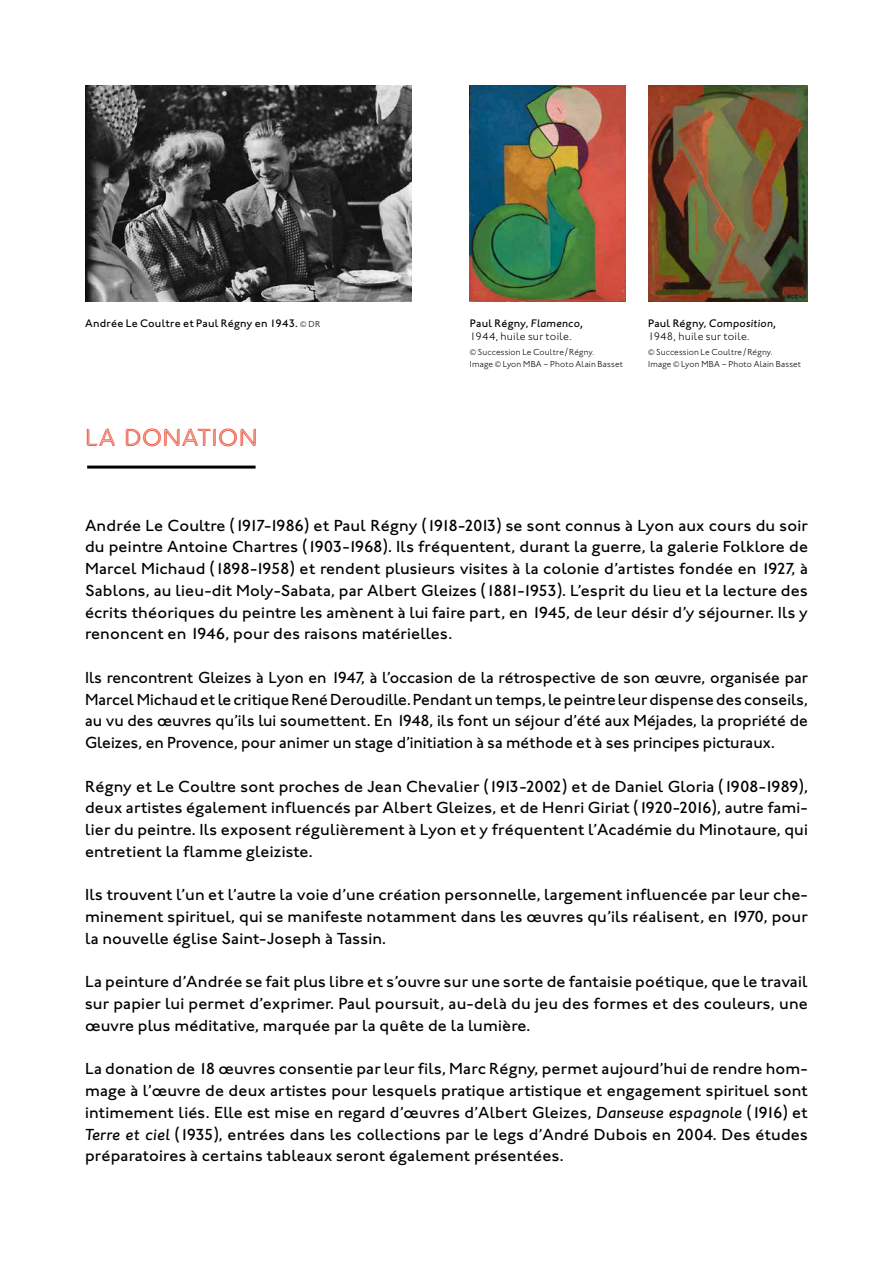
<style>
.page{position:relative;width:893px;height:1263px;background:#fff}
.page>*{position:absolute;margin:0;border:0;box-sizing:border-box;transform-origin:0 0}
.t1{font:25.5px "Johnston ITC MBAL Medium";letter-spacing:.005em;color:#ea4d33}
.t2{font:500 16.5px/21.8px "Johnston ITC";letter-spacing:.01em;color:#000;text-align:justify}
.t3{font:300 11.25px/13.5px "Johnston ITC";letter-spacing:.015em;color:#000}
.t4{font:500 11.25px "Johnston ITC";letter-spacing:.02em;color:#000}
.t5{font:italic 500 11.25px "Johnston ITC Pro";letter-spacing:.02em;color:#000}
.t6{font:300 9px/12px "Johnston ITC";letter-spacing:.02em;color:#000}
.s1{font-weight:300;font-size:9px}
.s2{font-family:"Johnston ITC";font-style:normal}
.s3{font-weight:500}
.s4{font-family:"Johnston ITC Pro";font-weight:500;font-style:italic}
.s5{font-family:"Johnston ITC Pro";font-style:italic}
</style>
<div class="page">
<hr style="left:87px;top:466px;width:169px;height:3px;background:#000">
<img style="left:85px;top:85px;width:326px;height:216px">
<img style="left:470px;top:85px;width:155px;height:216px">
<img style="left:648px;top:85px;width:160px;height:216px">
<p class="t4" style="left:85px;top:316px;width:237px">Andrée Le Coultre et Paul Régny en 1943. <span class="s1">© DR</span></p>
<p class="t5" style="left:648px;top:316px;width:129px"><span class="s2">Paul Régny,</span> Composition,</p>
<p class="t3" style="left:648px;top:330px;width:103px">1948, huile sur toile.</p>
<p class="t6" style="left:648px;top:346px;width:155px">© Succession Le Coultre/Régny.<br>Image © Lyon MBA – Photo Alain Basset</p>
<p class="t3" style="left:470px;top:316px;width:114px"><span class="s3">Paul Régny,</span> <span class="s4">Flamenco,<br></span>1944, huile sur toile.</p>
<p class="t6" style="left:470px;top:346px;width:155px">© Succession Le Coultre/Régny.<br>Image © Lyon MBA – Photo Alain Basset</p>
<h1 class="t1" style="left:85px;top:423px;width:174px">LA DONATION</h1>
<p class="t2" style="left:85px;top:514px;width:724px">Andrée Le Coultre (1917-1986) et Paul Régny (1918-2013) se sont connus à Lyon aux cours du soir du peintre Antoine Chartres (1903-1968). Ils fréquentent, durant la guerre, la galerie Folklore de Marcel Michaud (1898-1958) et rendent plusieurs visites à la colonie d’artistes fondée en 1927, à Sablons, au lieu-dit Moly-Sabata, par Albert Gleizes (1881-1953). L’esprit du lieu et la lecture des écrits théoriques du peintre les amènent à lui faire part, en 1945, de leur désir d’y séjourner. Ils y renoncent en 1946, pour des raisons matérielles.</p>
<p class="t2" style="left:85px;top:666px;width:724px">Ils rencontrent Gleizes à Lyon en 1947, à l’occasion de la rétrospective de son œuvre, organisée par Marcel Michaud et le critique René Deroudille. Pendant un temps, le peintre leur dispense des conseils, au vu des œuvres qu’ils lui soumettent. En 1948, ils font un séjour d’été aux Méjades, la propriété de Gleizes, en Provence, pour animer un stage d’initiation à sa méthode et à ses principes picturaux.</p>
<p class="t2" style="left:85px;top:775px;width:724px">Régny et Le Coultre sont proches de Jean Chevalier (1913-2002) et de Daniel Gloria (1908-1989), deux artistes également influencés par Albert Gleizes, et de Henri Giriat (1920-2016), autre fami&shy;lier du peintre. Ils exposent régulièrement à Lyon et y fréquentent l’Académie du Minotaure, qui entretient la flamme gleiziste.</p>
<p class="t2" style="left:85px;top:884px;width:724px">Ils trouvent l’un et l’autre la voie d’une création personnelle, largement influencée par leur che&shy;minement spirituel, qui se manifeste notamment dans les œuvres qu’ils réalisent, en 1970, pour la nouvelle église Saint-Joseph à Tassin.</p>
<p class="t2" style="left:85px;top:971px;width:724px">La peinture d’Andrée se fait plus libre et s’ouvre sur une sorte de fantaisie poétique, que le travail sur papier lui permet d’exprimer. Paul poursuit, au-delà du jeu des formes et des couleurs, une œuvre plus méditative, marquée par la quête de la lumière.</p>
<p class="t2" style="left:85px;top:1058px;width:724px">La donation de 18 œuvres consentie par leur fils, Marc Régny, permet aujourd’hui de rendre hom&shy;mage à l’œuvre de deux artistes pour lesquels pratique artistique et engagement spirituel sont intimement liés. Elle est mise en regard d’œuvres d’Albert Gleizes, <span class="s5">Danseuse espagnole</span> (1916) et <span class="s5">Terre et ciel</span> (1935), entrées dans les collections par le legs d’André Dubois en 2004. Des études préparatoires à certains tableaux seront également présentées.</p>
</div>
